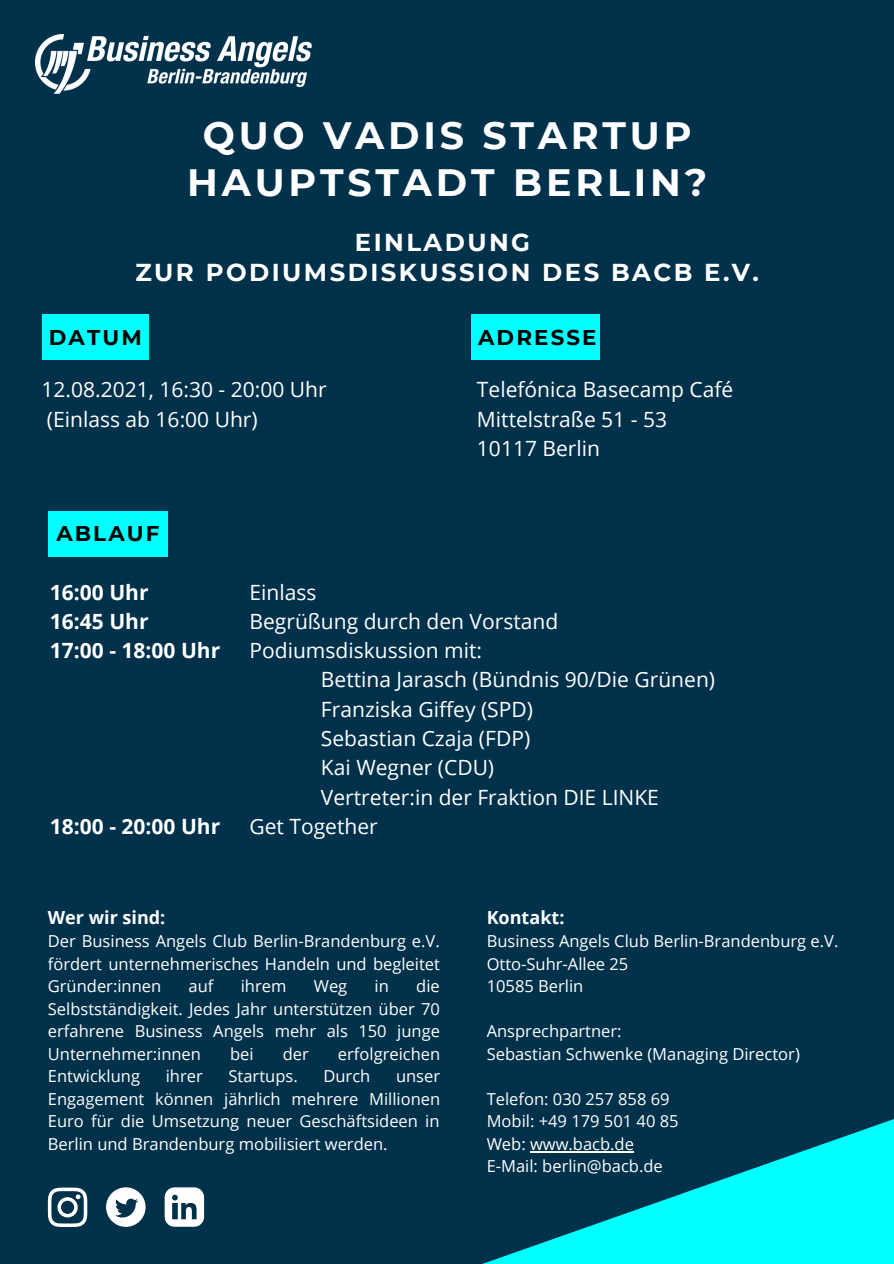
<style>
.page{position:relative;width:894px;height:1264px;background:#fff}
.page>*{position:absolute;margin:0;border:0;box-sizing:border-box;transform-origin:0 0}
.t1{font:700 38.1px/47px "Montserrat";letter-spacing:.1em;color:#fff;text-align:center}
.t2{font:700 24.45px "Montserrat";letter-spacing:.1em;color:#fff}
.t3{font:700 21.3px "Montserrat";letter-spacing:.1em;color:#000}
.t4{font:21px "Open Sans";color:#fff}
.t5{font:700 21px "Open Sans";color:#fff}
.t6{font:700 18px "Open Sans";color:#fff}
.t7{font:16.5px/22.5px "Open Sans";color:#fff;text-align:justify}
</style>
<div class="page">
<div style="left:0;top:0;width:893px;height:1263px;background:#00314b"></div>
<svg style="left:485px;top:1119px;width:408px;height:144px"></svg>
<img style="left:36px;top:34px;width:275px;height:60px">
<div style="left:48px;top:511px;width:120px;height:45px;background:#0ff"></div>
<div style="left:42px;top:314px;width:106px;height:45px;background:#0ff"></div>
<div style="left:471px;top:314px;width:129px;height:45px;background:#0ff"></div>
<svg style="left:48px;top:1187px;width:39px;height:39px"></svg>
<svg style="left:106px;top:1187px;width:39px;height:39px"></svg>
<svg style="left:165px;top:1187px;width:39px;height:39px"></svg>
<hr style="left:530px;top:1150px;width:103px;height:2px;background:#fff">
<p class="t1" style="left:187px;top:112px;width:521px">QUO VADIS STARTUP<br>HAUPTSTADT BERLIN?</p>
<p class="t2" style="left:355px;top:227px;width:177px">EINLADUNG</p>
<p class="t2" style="left:135px;top:257px;width:625px">ZUR PODIUMSDISKUSSION DES BACB E.V.</p>
<p class="t3" style="left:49px;top:324px;width:94px">DATUM</p>
<p class="t3" style="left:478px;top:324px;width:120px">ADRESSE</p>
<p class="t4" style="left:41px;top:375px;width:287px">12.08.2021, 16:30 - 20:00 Uhr</p>
<p class="t4" style="left:47px;top:404px;width:212px">(Einlass ab 16:00 Uhr)</p>
<p class="t3" style="left:56px;top:520px;width:104px">ABLAUF</p>
<p class="t4" style="left:477px;top:375px;width:258px">Telefónica Basecamp Café</p>
<p class="t4" style="left:477px;top:404px;width:191px">Mittelstraße 51 - 53</p>
<p class="t4" style="left:477px;top:433px;width:124px">10117 Berlin</p>
<p class="t5" style="left:50px;top:577px;width:100px">16:00 Uhr</p>
<p class="t5" style="left:50px;top:606px;width:100px">16:45 Uhr</p>
<p class="t5" style="left:50px;top:635px;width:172px">17:00 - 18:00 Uhr</p>
<p class="t5" style="left:50px;top:811px;width:172px">18:00 - 20:00 Uhr</p>
<p class="t4" style="left:249px;top:577px;width:68px">Einlass</p>
<p class="t4" style="left:249px;top:606px;width:310px">Begrüßung durch den Vorstand</p>
<p class="t4" style="left:249px;top:635px;width:234px">Podiumsdiskussion mit:</p>
<p class="t4" style="left:321px;top:665px;width:395px">Bettina Jarasch (Bündnis 90/Die Grünen)</p>
<p class="t4" style="left:321px;top:694px;width:213px">Franziska Giffey (SPD)</p>
<p class="t4" style="left:321px;top:723px;width:211px">Sebastian Czaja (FDP)</p>
<p class="t4" style="left:321px;top:753px;width:175px">Kai Wegner (CDU)</p>
<p class="t4" style="left:321px;top:782px;width:339px">Vertreter:in der Fraktion DIE LINKE</p>
<p class="t4" style="left:249px;top:811px;width:130px">Get Together</p>
<p class="t6" style="left:48px;top:904px;width:119px">Wer wir sind:</p>
<p class="t7" style="left:48px;top:929px;width:393px">Der Business Angels Club Berlin-Brandenburg e.V. fördert unternehmerisches Handeln und begleitet Gründer:innen</p>
<p class="t7" style="left:188px;top:974px;width:26px">auf</p>
<p class="t7" style="left:241px;top:974px;width:47px">ihrem</p>
<p class="t7" style="left:313px;top:974px;width:35px">Weg</p>
<p class="t7" style="left:374px;top:974px;width:16px">in</p>
<p class="t7" style="left:48px;top:974px;width:393px;text-indent:368px">die Selbstständigkeit. Jedes Jahr unterstützen über 70 erfahrene Business Angels mehr als 150 junge Unternehmer:innen</p>
<p class="t7" style="left:230px;top:1042px;width:25px">bei</p>
<p class="t7" style="left:283px;top:1042px;width:28px">der</p>
<p class="t7" style="left:338px;top:1042px;width:104px">erfolgreichen</p>
<p class="t7" style="left:48px;top:1064px;width:94px">Entwicklung</p>
<p class="t7" style="left:166px;top:1064px;width:39px">ihrer</p>
<p class="t7" style="left:228px;top:1064px;width:71px">Startups.</p>
<p class="t7" style="left:323px;top:1064px;width:48px">Durch</p>
<p class="t7" style="left:48px;top:1064px;width:394px;text-indent:348px">unser Engagement können jährlich mehrere Millionen Euro für die Umsetzung neuer Geschäftsideen in Berlin und Brandenburg mobilisiert werden.</p>
<p class="t6" style="left:486px;top:904px;width:79px">Kontakt:</p>
<p class="t7" style="left:486px;top:929px;width:353px">Business Angels Club Berlin-Brandenburg e.V.</p>
<p class="t7" style="left:486px;top:952px;width:143px">Otto-Suhr-Allee 25</p>
<p class="t7" style="left:486px;top:974px;width:98px">10585 Berlin</p>
<p class="t7" style="left:486px;top:1019px;width:136px">Ansprechpartner:</p>
<p class="t7" style="left:486px;top:1042px;width:314px">Sebastian Schwenke (Managing Director)</p>
<p class="t7" style="left:486px;top:1087px;width:184px">Telefon: 030 257 858 69</p>
<p class="t7" style="left:486px;top:1109px;width:193px">Mobil: +49 179 501 40 85</p>
<p class="t7" style="left:486px;top:1132px;width:149px">Web: www.bacb.de</p>
<p class="t7" style="left:486px;top:1154px;width:178px">E-Mail: berlin@bacb.de</p>
</div>
